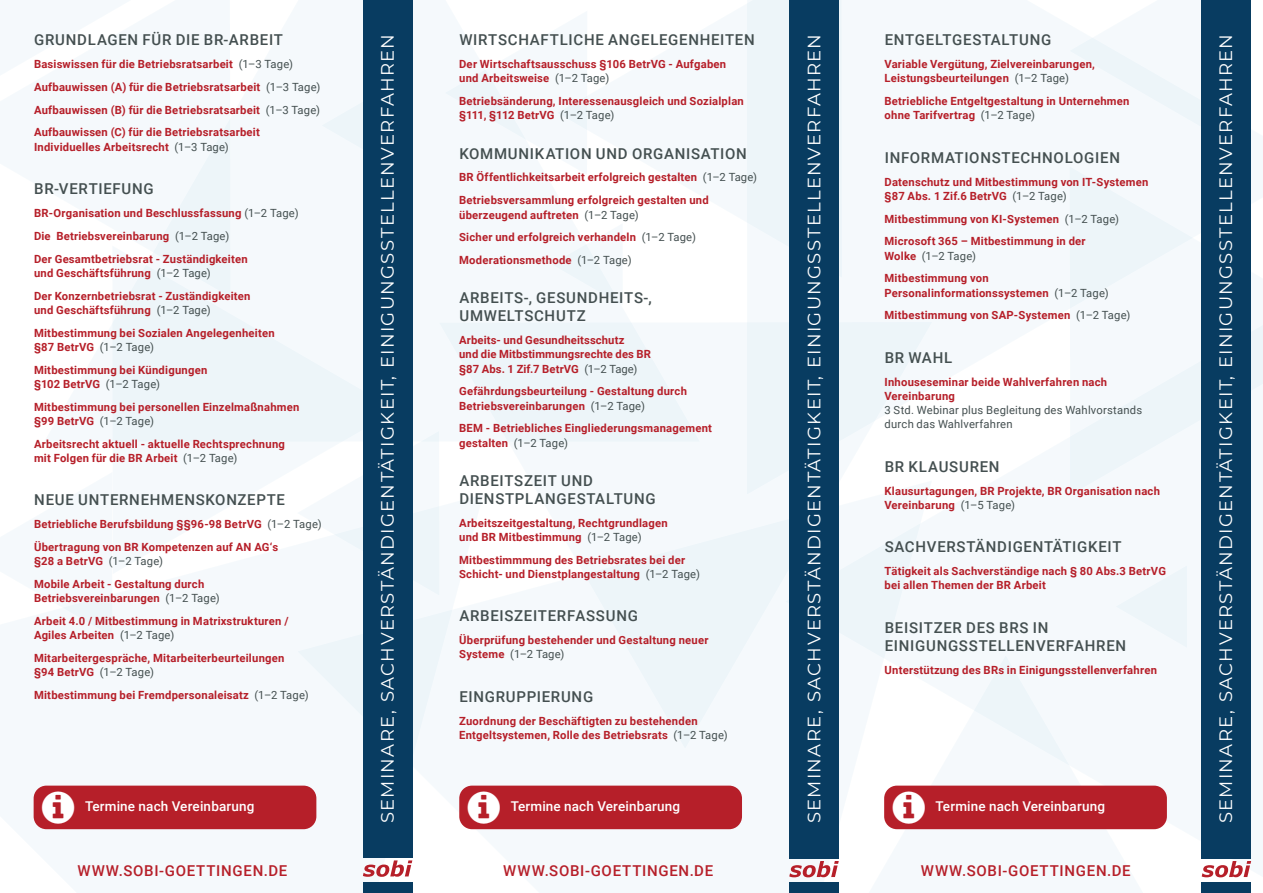
<style>
.page{position:relative;width:1263px;height:893px;background:#fff}
.page>*{position:absolute;margin:0;border:0;box-sizing:border-box;transform-origin:0 0}
.t1{font:18px "Montserrat";letter-spacing:.08em;color:#fff}
.t2{font:500 15px/18px "Roboto";letter-spacing:.045em;color:#444f50}
.t3{font:500 15px "Roboto";letter-spacing:.05em;color:#b61f29}
.t4{font:500 13.5px "Roboto";letter-spacing:.015em;color:#fff}
.t5{font:700 11.25px/22.8px "Roboto";letter-spacing:.02em;color:#b61f29}
.t6{font:11.25px/14.2px "Roboto";letter-spacing:.02em;color:#444f50}
.s1{font-weight:400;color:#444f50}
</style>
<div class="page">
<div style="left:439px;top:322px;width:261px;height:120px;background:#edf5f9"></div>
<svg style="left:747px;top:167px;width:323px;height:313px;fill:#f5f9fc"></svg>
<div style="left:157px;top:119px;width:73px;height:127px;background:#eff6fa"></div>
<svg style="left:298px;top:480px;width:623px;height:413px;fill:#f5f9fc"></svg>
<svg style="left:587px;top:0;width:255px;height:277px;fill:#f5f9fc"></svg>
<div style="left:1070px;top:167px;width:193px;height:328px;background:#f5f9fc"></div>
<div style="left:112px;top:246px;width:251px;height:196px;background:#edf5f9"></div>
<div style="left:322px;top:102px;width:41px;height:47px;background:#eff6fa"></div>
<div style="left:1116px;top:566px;width:71px;height:82px;background:#f0f7fa"></div>
<svg style="left:552px;top:223px;width:71px;height:81px"></svg>
<svg style="left:297px;top:431px;width:142px;height:164px"></svg>
<div style="left:1070px;top:38px;width:131px;height:89px;background:#f5f9fc"></div>
<div style="left:445px;top:70px;width:142px;height:70px;background:#f5f9fc"></div>
<div style="left:63px;top:594px;width:49px;height:42px;background:#f1f7fa"></div>
<svg style="left:842px;top:656px;width:325px;height:237px;fill:#f5f9fc"></svg>
<div style="left:789px;top:882px;width:50px;height:11px;background:#083c61"></div>
<svg style="left:789px;top:861px;width:50px;height:16px"></svg>
<svg style="left:1202px;top:861px;width:49px;height:16px"></svg>
<div style="left:1201px;top:882px;width:50px;height:11px;background:#083c61"></div>
<div style="left:789px;top:0;width:50px;height:859px;background:#083c61"></div>
<div style="left:1201px;top:0;width:50px;height:859px;background:#083c61"></div>
<div style="left:363px;top:0;width:49px;height:858px;background:#083c61"></div>
<div style="left:363px;top:882px;width:49px;height:11px;background:#083c61"></div>
<svg style="left:363px;top:860px;width:49px;height:17px"></svg>
<div style="left:459px;top:786px;width:283px;height:43px;background:#b61f29;border-radius:13px"></div>
<div style="left:34px;top:786px;width:282px;height:43px;background:#b61f29;border-radius:13px"></div>
<div style="left:884px;top:786px;width:283px;height:43px;background:#b61f29;border-radius:13px"></div>
<h2 class="t2" style="left:34px;top:31px;width:250px">GRUNDLAGEN FÜR DIE BR-ARBEIT</h2>
<p class="t5" style="left:34px;top:52px;width:288px">Basiswissen für die Betriebsratsarbeit <span class="s1">(1–3 Tage)<br></span>Aufbauwissen (A) für die Betriebsratsarbeit <span class="s1">(1–3 Tage)<br></span>Aufbauwissen (B) für die Betriebsratsarbeit <span class="s1">(1–3 Tage)<br></span>Aufbauwissen (C) für die Betriebsratsarbeit</p>
<p class="t5" style="left:34px;top:135px;width:196px">Individuelles Arbeitsrecht <span class="s1">(1–3 Tage)</span></p>
<h2 class="t2" style="left:34px;top:179px;width:121px">BR-VERTIEFUNG</h2>
<p class="t5" style="left:34px;top:201px;width:266px">BR-Organisation und Beschlussfassung <span class="s1">(1–2 Tage)<br></span>Die Betriebsvereinbarung <span class="s1">(1–2 Tage)<br></span>Der Gesamtbetriebsrat - Zuständigkeiten</p>
<p class="t5" style="left:34px;top:261px;width:218px">und Geschäftsführung <span class="s1">(1–2 Tage)<br></span>Der Konzernbetriebsrat - Zuständigkeiten</p>
<p class="t5" style="left:34px;top:298px;width:242px">und Geschäftsführung <span class="s1">(1–2 Tage)<br></span>Mitbestimmung bei Sozialen Angelegenheiten</p>
<p class="t5" style="left:34px;top:335px;width:175px">§87 BetrVG <span class="s1">(1–2 Tage)<br></span>Mitbestimmung bei Kündigungen</p>
<p class="t5" style="left:34px;top:372px;width:267px">§102 BetrVG <span class="s1">(1–2 Tage)<br></span>Mitbestimmung bei personellen Einzelmaßnahmen</p>
<p class="t5" style="left:34px;top:409px;width:252px">§99 BetrVG <span class="s1">(1–2 Tage)<br></span>Arbeitsrecht aktuell - aktuelle Rechtsprechnung</p>
<p class="t5" style="left:34px;top:446px;width:205px">mit Folgen für die BR Arbeit <span class="s1">(1–2 Tage)</span></p>
<h2 class="t2" style="left:34px;top:490px;width:252px">NEUE UNTERNEHMENSKONZEPTE</h2>
<p class="t5" style="left:34px;top:512px;width:289px">Betriebliche Berufsbildung §§96-98 BetrVG <span class="s1">(1–2 Tage)<br></span>Übertragung von BR Kompetenzen auf AN AG‘s</p>
<p class="t5" style="left:34px;top:549px;width:172px">§28 a BetrVG <span class="s1">(1–2 Tage)<br></span>Mobile Arbeit - Gestaltung durch</p>
<p class="t5" style="left:34px;top:586px;width:256px">Betriebsvereinbarungen <span class="s1">(1–2 Tage)<br></span>Arbeit 4.0 / Mitbestimmung in Matrixstrukturen /</p>
<p class="t5" style="left:34px;top:623px;width:252px">Agiles Arbeiten <span class="s1">(1–2 Tage)<br></span>Mitarbeitergespräche, Mitarbeiterbeurteilungen</p>
<p class="t5" style="left:34px;top:660px;width:276px">§94 BetrVG <span class="s1">(1–2 Tage)<br></span>Mitbestimmung bei Fremdpersonaleisatz <span class="s1">(1–2 Tage)</span></p>
<h2 class="t2" style="left:885px;top:30px;width:168px">ENTGELTGESTALTUNG</h2>
<p class="t5" style="left:884px;top:56px;width:212px;line-height:14.2px">Variable Vergütung, Zielvereinbarungen,<br>Leistungsbeurteilungen <span class="s1">(1–2 Tage)</span></p>
<p class="t5" style="left:884px;top:93px;width:246px;line-height:14.2px">Betriebliche Entgeltgestaltung in Unternehmen ohne Tarifvertrag <span class="s1">(1–2 Tage)</span></p>
<h2 class="t2" style="left:885px;top:148px;width:237px">INFORMATIONSTECHNOLOGIEN</h2>
<p class="t5" style="left:884px;top:174px;width:265px;line-height:14.2px">Datenschutz und Mitbestimmung von IT-Systemen §87 Abs. 1 Zif.6 BetrVG <span class="s1">(1–2 Tage)</span></p>
<p class="t5" style="left:884px;top:207px;width:236px">Mitbestimmung von KI-Systemen <span class="s1">(1–2 Tage)<br></span>Microsoft 365 – Mitbestimmung in der</p>
<p class="t5" style="left:884px;top:244px;width:106px">Wolke <span class="s1">(1–2 Tage)<br></span>Mitbestimmung von</p>
<p class="t5" style="left:884px;top:281px;width:247px">Personalinformationssystemen <span class="s1">(1–2 Tage)<br></span>Mitbestimmung von SAP-Systemen <span class="s1">(1–2 Tage)</span></p>
<h2 class="t2" style="left:885px;top:348px;width:69px">BR WAHL</h2>
<p class="t5" style="left:884px;top:374px;width:224px;line-height:14.2px">Inhouseseminar beide Wahlverfahren nach<br>Vereinbarung</p>
<p class="t6" style="left:884px;top:403px;width:259px">3 Std. Webinar plus Begleitung des Wahlvorstands durch das Wahlverfahren</p>
<h2 class="t2" style="left:885px;top:457px;width:116px">BR KLAUSUREN</h2>
<p class="t5" style="left:884px;top:483px;width:277px;line-height:14.2px">Klausurtagungen, BR Projekte, BR Organisation nach<br>Vereinbarung <span class="s1">(1–5 Tage)</span></p>
<h2 class="t2" style="left:885px;top:537px;width:238px">SACHVERSTÄNDIGENTÄTIGKEIT</h2>
<p class="t5" style="left:884px;top:564px;width:283px;line-height:14.2px">Tätigkeit als Sachverständige nach § 80 Abs.3 BetrVG bei allen Themen der BR Arbeit</p>
<h2 class="t2" style="left:885px;top:618px;width:243px">BEISITZER DES BRS IN<br>EINIGUNGSSTELLENVERFAHREN</h2>
<p class="t5" style="left:884px;top:658px;width:274px">Unterstützung des BRs in Einigungsstellenverfahren</p>
<h2 class="t2" style="left:459px;top:31px;width:297px">WIRTSCHAFTLICHE ANGELEGENHEITEN</h2>
<p class="t5" style="left:459px;top:57px;width:269px;line-height:14.2px">Der Wirtschaftsausschuss §106 BetrVG - Aufgaben und Arbeitsweise <span class="s1">(1–2 Tage)</span></p>
<p class="t5" style="left:459px;top:94px;width:286px;line-height:14.2px">Betriebsänderung, Interessenausgleich und Sozialplan §111, §112 BetrVG <span class="s1">(1–2 Tage)</span></p>
<h2 class="t2" style="left:459px;top:144px;width:289px">KOMMUNIKATION UND ORGANISATION</h2>
<p class="t5" style="left:459px;top:166px;width:300px">BR Öffentlichkeitsarbeit erfolgreich gestalten <span class="s1">(1–2 Tage)<br></span>Betriebsversammlung erfolgreich gestalten und</p>
<p class="t5" style="left:459px;top:203px;width:238px">überzeugend auftreten <span class="s1">(1–2 Tage)<br></span>Sicher und erfolgreich verhandeln <span class="s1">(1–2 Tage)<br></span>Moderationsmethode <span class="s1">(1–2 Tage)</span></p>
<h2 class="t2" style="left:459px;top:288px;width:194px">ARBEITS-, GESUNDHEITS-,<br>UMWELTSCHUTZ</h2>
<p class="t5" style="left:459px;top:332px;width:193px;line-height:14.2px">Arbeits- und Gesundheitsschutz<br>und die Mitbstimmungsrechte des BR §87 Abs. 1 Zif.7 BetrVG <span class="s1">(1–2 Tage)</span></p>
<p class="t5" style="left:459px;top:384px;width:229px;line-height:14.2px">Gefährdungsbeurteilung - Gestaltung durch<br>Betriebsvereinbarungen <span class="s1">(1–2 Tage)</span></p>
<p class="t5" style="left:459px;top:421px;width:254px;line-height:14.2px">BEM - Betriebliches Eingliederungsmanagement gestalten <span class="s1">(1–2 Tage)</span></p>
<h2 class="t2" style="left:459px;top:471px;width:198px">ARBEITSZEIT UND<br>DIENSTPLANGESTALTUNG</h2>
<p class="t5" style="left:459px;top:515px;width:210px;line-height:14.2px">Arbeitszeitgestaltung, Rechtgrundlagen und BR Mitbestimmung <span class="s1">(1–2 Tage)</span></p>
<p class="t5" style="left:459px;top:552px;width:242px;line-height:14.2px">Mitbestimmmung des Betriebsrates bei der<br>Schicht- und Dienstplangestaltung <span class="s1">(1–2 Tage)</span></p>
<h2 class="t2" style="left:459px;top:606px;width:180px">ARBEISZEITERFASSUNG</h2>
<p class="t5" style="left:459px;top:632px;width:251px;line-height:14.2px">Überprüfung bestehender und Gestaltung neuer<br>Systeme <span class="s1">(1–2 Tage)</span></p>
<h2 class="t2" style="left:459px;top:687px;width:135px">EINGRUPPIERUNG</h2>
<p class="t5" style="left:459px;top:713px;width:270px;line-height:14.2px">Zuordnung der Beschäftigten zu bestehenden<br>Entgeltsystemen, Rolle des Betriebsrats <span class="s1">(1–2 Tage)</span></p>
<h1 class="t1" style="left:375px;top:823px;width:791px;rotate:-90deg">SEMINARE, SACHVERSTÄNDIGENTÄTIGKEIT, EINIGUNGSSTELLENVERFAHREN</h1>
<h1 class="t1" style="left:802px;top:823px;width:791px;rotate:-90deg">SEMINARE, SACHVERSTÄNDIGENTÄTIGKEIT, EINIGUNGSSTELLENVERFAHREN</h1>
<h1 class="t1" style="left:1214px;top:823px;width:791px;rotate:-90deg">SEMINARE, SACHVERSTÄNDIGENTÄTIGKEIT, EINIGUNGSSTELLENVERFAHREN</h1>
<p class="t4" style="left:85px;top:797px;width:171px">Termine nach Vereinbarung</p>
<p class="t4" style="left:511px;top:797px;width:171px">Termine nach Vereinbarung</p>
<p class="t4" style="left:936px;top:797px;width:171px">Termine nach Vereinbarung</p>
<h2 class="t3" style="left:77px;top:860px;width:211px">WWW.SOBI-GOETTINGEN.DE</h2>
<h2 class="t3" style="left:503px;top:860px;width:211px">WWW.SOBI-GOETTINGEN.DE</h2>
<h2 class="t3" style="left:921px;top:860px;width:211px">WWW.SOBI-GOETTINGEN.DE</h2>
</div>
